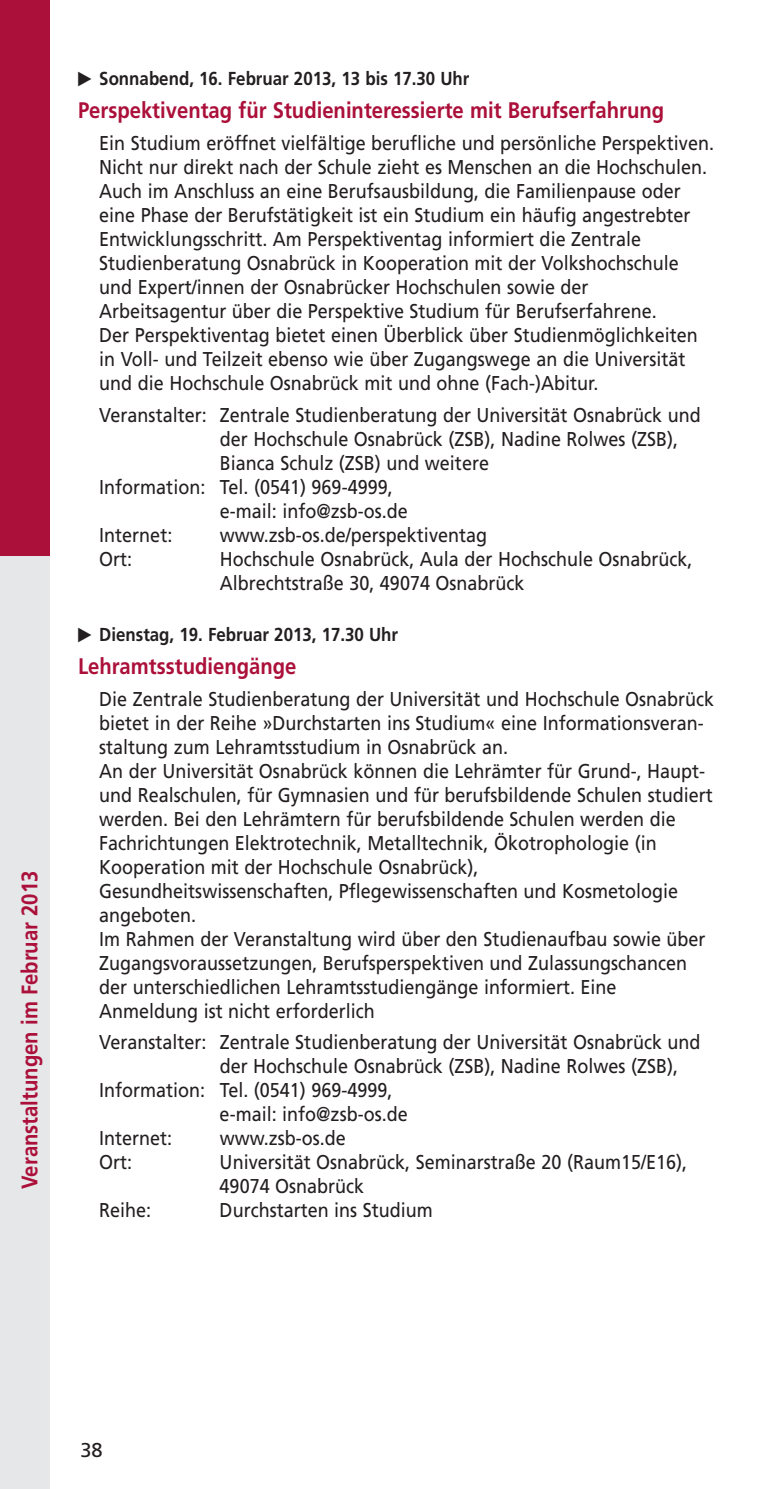
<style>
.page{position:relative;width:780px;height:1489px;background:#fff}
.page>*{position:absolute;margin:0;border:0;box-sizing:border-box;transform-origin:0 0}
.t1{font:700 22.5px "Frutiger";color:#ab103a;scale:.9 1}
.t2{font:20px/24px "Frutiger";color:#231f20;scale:.9 1}
.t3{font:20px "Frutiger";color:#231f20}
.t4{font:700 18.75px "Frutiger";color:#231f20;scale:.9 1}
</style>
<div class="page">
<div style="left:0;top:0;width:50px;height:1488px;background:#ab103a"></div>
<div style="left:0;top:556px;width:50px;height:932px;background:#e6e7e9"></div>
<p class="t1" style="left:21px;top:1188px;width:355px;rotate:-90deg">Veranstaltungen im Februar 2013</p>
<p class="t4" style="left:99px;top:71px;width:413px">Sonnabend, 16. Februar 2013, 13 bis 17.30 Uhr</p>
<p class="t1" style="left:78px;top:101px;width:653px">Perspektiventag für Studieninteressierte mit Berufserfahrung</p>
<p class="t2" style="left:99px;top:133px;width:684px">Ein Studium eröffnet vielfältige berufliche und persönliche Perspektiven.<br>Nicht nur direkt nach der Schule zieht es Menschen an die Hochschulen.<br>Auch im Anschluss an eine Berufsausbildung, die Familienpause oder eine Phase der Berufstätigkeit ist ein Studium ein häufig angestrebter Entwicklungsschritt. Am Perspektiventag informiert die Zentrale Studienberatung Osnabrück in Kooperation mit der Volkshochschule und Expert/innen der Osnabrücker Hochschulen sowie der Arbeitsagentur über die Perspektive Studium für Berufserfahrene.<br>Der Perspektiventag bietet einen Überblick über Studienmöglichkeiten in Voll- und Teilzeit ebenso wie über Zugangswege an die Universität und die Hochschule Osnabrück mit und ohne (Fach-)Abitur.</p>
<p class="t2" style="left:99px;top:404px;width:669px">Veranstalter: Zentrale Studienberatung der Universität Osnabrück und</p>
<p class="t2" style="left:220px;top:428px;width:510px">der Hochschule Osnabrück (ZSB), Nadine Rolwes (ZSB),</p>
<p class="t2" style="left:220px;top:452px;width:300px">Bianca Schulz (ZSB) und weitere</p>
<p class="t2" style="left:99px;top:476px;width:327px">Information: Tel. (0541) 969-4999,</p>
<p class="t2" style="left:220px;top:500px;width:210px">e-mail: info@zsb-os.de</p>
<p class="t2" style="left:99px;top:524px;width:83px">Internet:</p>
<p class="t2" style="left:220px;top:524px;width:298px">www.zsb-os.de/perspektiventag</p>
<p class="t2" style="left:99px;top:548px;width:38px">Ort:</p>
<p class="t2" style="left:220px;top:548px;width:527px">Hochschule Osnabrück, Aula der Hochschule Osnabrück,<br>Albrechtstraße 30, 49074 Osnabrück</p>
<p class="t4" style="left:99px;top:627px;width:333px">Dienstag, 19. Februar 2013, 17.30 Uhr</p>
<p class="t1" style="left:78px;top:657px;width:244px">Lehramtsstudiengänge</p>
<p class="t2" style="left:99px;top:688px;width:685px">Die Zentrale Studienberatung der Universität und Hochschule Osnabrück bietet in der Reihe »Durchstarten ins Studium« eine Informations veran - stal tung zum Lehramtsstudium in Osnabrück an.<br>An der Universität Osnabrück können die Lehrämter für Grund-, Haupt&shy;und Realschulen, für Gymnasien und für berufsbildende Schulen studiert werden. Bei den Lehrämtern für berufsbildende Schulen werden die Fachrichtungen Elektrotechnik, Metalltechnik, Ökotrophologie (in Kooperation mit der Hochschule Osnabrück), Gesundheitswissenschaften, Pflegewissenschaften und Kosmetologie angeboten.<br>Im Rahmen der Veranstaltung wird über den Studienaufbau sowie über Zugangsvoraussetzungen, Berufsperspektiven und Zulassungschancen der unterschiedlichen Lehramtsstudiengänge informiert. Eine Anmeldung ist nicht erforderlich</p>
<p class="t2" style="left:99px;top:1031px;width:669px">Veranstalter: Zentrale Studienberatung der Universität Osnabrück und</p>
<p class="t2" style="left:220px;top:1055px;width:510px">der Hochschule Osnabrück (ZSB), Nadine Rolwes (ZSB),</p>
<p class="t2" style="left:99px;top:1079px;width:327px">Information: Tel. (0541) 969-4999,</p>
<p class="t2" style="left:220px;top:1103px;width:210px">e-mail: info@zsb-os.de</p>
<p class="t2" style="left:99px;top:1127px;width:83px">Internet:</p>
<p class="t2" style="left:220px;top:1127px;width:142px">www.zsb-os.de</p>
<p class="t2" style="left:99px;top:1151px;width:38px">Ort:</p>
<p class="t2" style="left:220px;top:1151px;width:521px">Universität Osnabrück, Seminarstraße 20 (Raum15/E16),<br>49074 Osnabrück</p>
<p class="t2" style="left:99px;top:1199px;width:59px">Reihe:</p>
<p class="t2" style="left:220px;top:1199px;width:238px">Durchstarten ins Studium</p>
<p class="t3" style="left:80px;top:1442px;width:24px">38</p>
</div>
